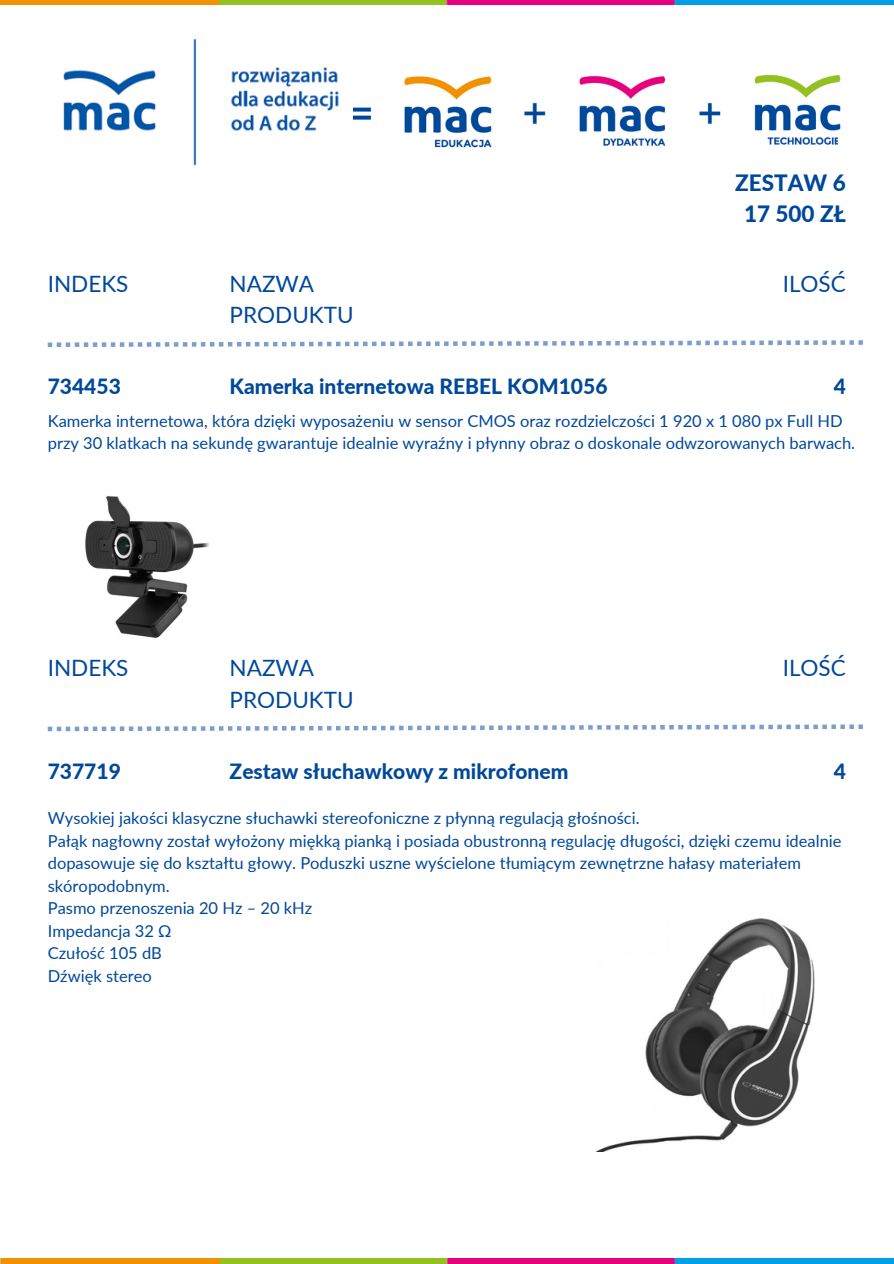
<style>
.page{position:relative;width:894px;height:1264px;background:#fff}
.page>*{position:absolute;margin:0;border:0;box-sizing:border-box;transform-origin:0 0}
.t1{font:22.5px/31.5px "Lato";color:#004899}
.t2{font:800 22.5px/31.5px "Lato";color:#004899;text-align:center}
.t3{font:800 21px "Lato";color:#004899}
.t4{font:16.5px/22.5px "Lato";color:#004899}
</style>
<div class="page">
<img style="left:0;top:1258px;width:893px;height:4px">
<img style="left:0;top:0;width:893px;height:4px">
<img style="left:353px;top:74px;width:488px;height:74px">
<div style="left:838px;top:135px;width:55px;height:151px;background:#fff"></div>
<svg style="left:48px;top:340px;width:814px;height:7px"></svg>
<img style="left:85px;top:496px;width:124px;height:142px">
<svg style="left:48px;top:724px;width:814px;height:7px"></svg>
<img style="left:597px;top:918px;width:217px;height:233px">
<img style="left:63px;top:39px;width:276px;height:127px">
<h2 class="t2" style="left:735px;top:166px;width:112px">ZESTAW 6<br>17 500 ZŁ</h2>
<p class="t1" style="left:48px;top:267px;width:82px">INDEKS</p>
<p class="t1" style="left:782px;top:267px;width:65px">ILOŚĆ</p>
<p class="t1" style="left:229px;top:267px;width:126px">NAZWA<br>PRODUKTU</p>
<p class="t3" style="left:48px;top:374px;width:75px">734453</p>
<p class="t3" style="left:229px;top:374px;width:379px">Kamerka internetowa REBEL KOM1056</p>
<h2 class="t3" style="left:833px;top:374px;width:14px">4</h2>
<h3 class="t4" style="left:48px;top:409px;width:796px">Kamerka internetowa, która dzięki wyposażeniu w sensor CMOS oraz rozdzielczości 1 920 x 1 080 px Full HD</h3>
<h3 class="t4" style="left:48px;top:431px;width:808px">przy 30 klatkach na sekundę gwarantuje idealnie wyraźny i płynny obraz o doskonale odwzorowanych barwach.</h3>
<h3 class="t1" style="left:48px;top:651px;width:82px">INDEKS</h3>
<h2 class="t1" style="left:782px;top:651px;width:65px">ILOŚĆ</h2>
<h2 class="t1" style="left:229px;top:651px;width:126px">NAZWA<br>PRODUKTU</h2>
<h3 class="t3" style="left:48px;top:758px;width:75px">737719</h3>
<p class="t3" style="left:229px;top:758px;width:340px">Zestaw słuchawkowy z mikrofonem</p>
<p class="t3" style="left:833px;top:758px;width:14px">4</p>
<p class="t4" style="left:48px;top:806px;width:593px">Wysokiej jakości klasyczne słuchawki stereofoniczne z płynną regulacją głośności.</p>
<p class="t4" style="left:48px;top:829px;width:795px">Pałąk nagłowny został wyłożony miękką pianką i posiada obustronną regulację długości, dzięki czemu idealnie dopasowuje się do kształtu głowy. Poduszki uszne wyścielone tłumiącym zewnętrzne hałasy materiałem skóropodobnym.</p>
<p class="t4" style="left:48px;top:896px;width:266px">Pasmo przenoszenia 20 Hz – 20 kHz</p>
<p class="t4" style="left:48px;top:919px;width:125px">Impedancja 32 Ω</p>
<p class="t4" style="left:48px;top:941px;width:116px">Czułość 105 dB</p>
<p class="t4" style="left:48px;top:964px;width:106px">Dźwięk stereo</p>
</div>
